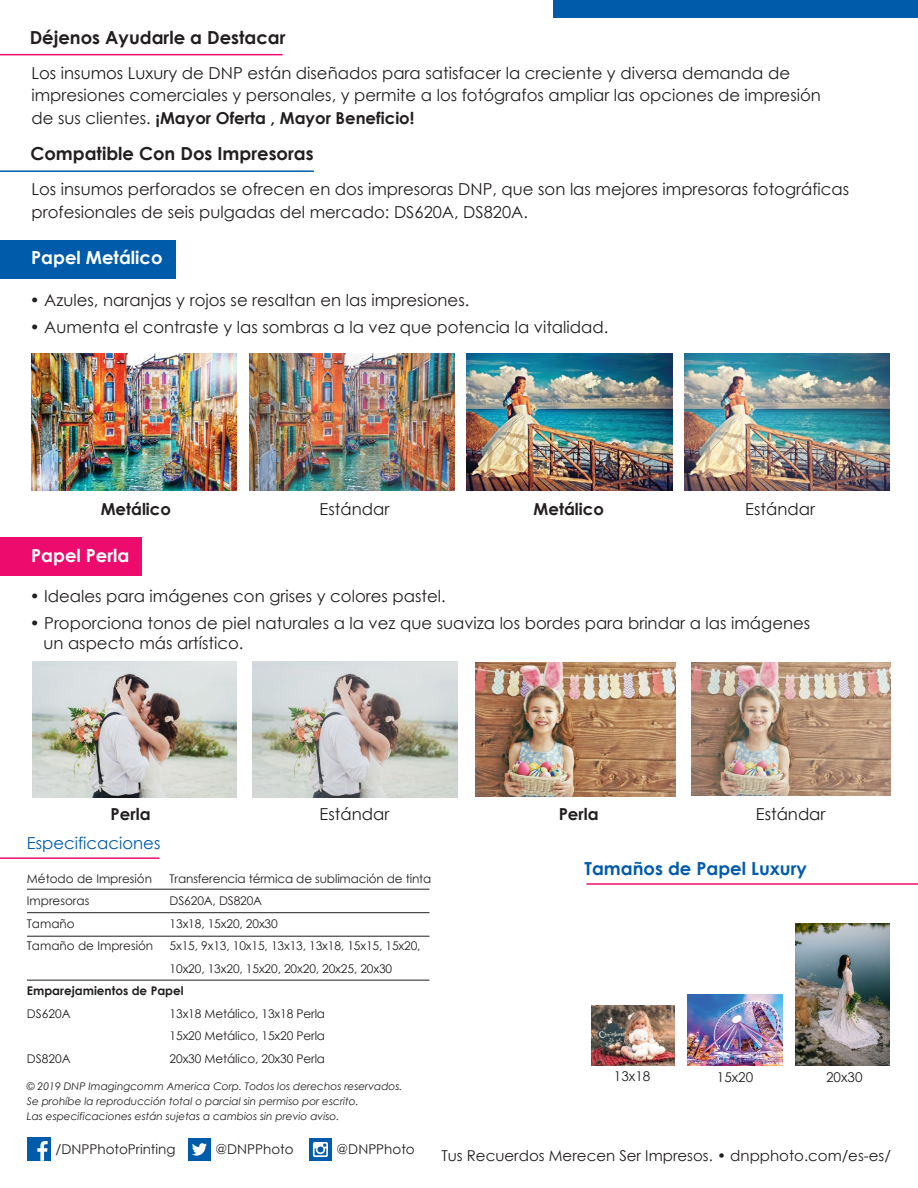
<style>
.page{position:relative;width:918px;height:1188px;background:#fff}
.page>*{position:absolute;margin:0;border:0;box-sizing:border-box;transform-origin:0 0}
.t1{font:700 18px "Century Gothic";color:#231f20}
.t2{font:700 18px "Century Gothic";color:#fff}
.t3{font:700 18px "Century Gothic";color:#005baa}
.t4{font:16.5px/22.5px "Century Gothic";color:#231f20}
.t5{font:700 16.5px "Century Gothic";color:#231f20}
.t6{font:16.5px "Century Gothic";color:#005baa}
.t7{font:15px "Century Gothic";color:#231f20}
.t8{font:13.5px "Century Gothic";color:#231f20}
.t9{font:12px/22.5px "Century Gothic";letter-spacing:-.01em;color:#231f20}
.t10{font:700 12px "Century Gothic";color:#231f20}
.t11{font:italic 10.5px/15px "Century Gothic";color:#231f20}
.s1{font-weight:700}
</style>
<div class="page">
<div style="left:553px;top:0;width:365px;height:18px;background:#005baa"></div>
<hr style="left:0;top:54px;width:283px;height:1px;background:#ed0c6e">
<hr style="left:0;top:170px;width:314px;height:2px;background:#005baa">
<img style="left:591px;top:1006px;width:83px;height:59px">
<img style="left:688px;top:995px;width:95px;height:70px">
<hr style="left:586px;top:883px;width:332px;height:2px;background:#ed0c6e">
<div style="left:27px;top:1138px;width:23px;height:23px;background:#005baa"></div>
<svg style="left:37px;top:1141px;width:11px;height:20px"></svg>
<div style="left:188px;top:1138px;width:23px;height:23px;background:#005baa"></div>
<svg style="left:192px;top:1143px;width:15px;height:13px"></svg>
<div style="left:309px;top:1138px;width:23px;height:23px;background:#005baa"></div>
<svg style="left:313px;top:1142px;width:15px;height:15px"></svg>
<hr style="left:0;top:857px;width:159px;height:2px;background:#ed0c6e">
<hr style="left:27px;top:889px;width:402px;height:1px;background:#231f20">
<hr style="left:27px;top:912px;width:402px;height:1px;background:#231f20">
<hr style="left:27px;top:936px;width:402px;height:1px;background:#231f20">
<hr style="left:27px;top:980px;width:402px;height:1px;background:#231f20">
<div style="left:0;top:240px;width:176px;height:39px;background:#005baa"></div>
<div style="left:0;top:538px;width:141px;height:38px;background:#ed0c6e"></div>
<img style="left:32px;top:353px;width:205px;height:137px">
<img style="left:467px;top:353px;width:205px;height:137px">
<img style="left:249px;top:353px;width:206px;height:138px">
<img style="left:684px;top:353px;width:206px;height:138px">
<img style="left:32px;top:662px;width:205px;height:136px">
<img style="left:475px;top:662px;width:200px;height:135px">
<img style="left:252px;top:661px;width:206px;height:137px">
<img style="left:691px;top:662px;width:200px;height:134px">
<img style="left:796px;top:923px;width:94px;height:143px">
<p class="t1" style="left:30px;top:23px;width:257px">Déjenos Ayudarle a Destacar</p>
<p class="t4" style="left:32px;top:61px;width:791px">Los insumos Luxury de DNP están diseñados para satisfacer la creciente y diversa demanda de impresiones comerciales y personales, y permite a los fotógrafos ampliar las opciones de impresión de sus clientes. <span class="s1">¡Mayor Oferta , Mayor Beneficio!</span></p>
<p class="t1" style="left:30px;top:140px;width:285px">Compatible Con Dos Impresoras</p>
<p class="t4" style="left:32px;top:178px;width:819px">Los insumos perforados se ofrecen en dos impresoras DNP, que son las mejores impresoras fotográficas profesionales de seis pulgadas del mercado: DS620A, DS820A.</p>
<p class="t2" style="left:31px;top:244px;width:133px">Papel Metálico</p>
<p class="t4" style="left:30px;top:289px;width:441px">• Azules, naranjas y rojos se resaltan en las impresiones.</p>
<p class="t4" style="left:30px;top:316px;width:580px">• Aumenta el contraste y las sombras a la vez que potencia la vitalidad.</p>
<p class="t5" style="left:101px;top:497px;width:72px">Metálico</p>
<p class="t4" style="left:320px;top:498px;width:71px">Estándar</p>
<p class="t2" style="left:31px;top:542px;width:100px">Papel Perla</p>
<p class="t5" style="left:534px;top:497px;width:72px">Metálico</p>
<p class="t4" style="left:745px;top:498px;width:71px">Estándar</p>
<p class="t4" style="left:30px;top:585px;width:417px">• Ideales para imágenes con grises y colores pastel.</p>
<p class="t4" style="left:43px;top:613px;width:768px;line-height:19.8px;text-indent:-14px">• Proporciona tonos de piel naturales a la vez que suaviza los bordes para brindar a las imágenes un aspecto más artístico.</p>
<p class="t5" style="left:111px;top:801px;width:41px">Perla</p>
<p class="t4" style="left:320px;top:802px;width:71px">Estándar</p>
<p class="t5" style="left:559px;top:801px;width:41px">Perla</p>
<p class="t4" style="left:756px;top:802px;width:71px">Estándar</p>
<p class="t6" style="left:27px;top:831px;width:135px">Especificaciones</p>
<p class="t9" style="left:27px;top:867px;width:128px">Método de Impresión<br>Impresoras<br>Tamaño<br>Tamaño de Impresión</p>
<p class="t10" style="left:27px;top:982px;width:158px">Emparejamientos de Papel</p>
<p class="t9" style="left:27px;top:1002px;width:45px">DS620A</p>
<p class="t9" style="left:27px;top:1047px;width:45px">DS820A</p>
<p class="t9" style="left:170px;top:867px;width:263px">Transferencia térmica de sublimación de tinta DS620A, DS820A<br>13x18, 15x20, 20x30<br>5x15, 9x13, 10x15, 13x13, 13x18, 15x15, 15x20, 10x20, 13x20, 15x20, 20x20, 20x25, 20x30</p>
<p class="t9" style="left:170px;top:1002px;width:157px;text-align:justify">13x18 Metálico, 13x18 Perla 15x20 Metálico, 15x20 Perla 20x30 Metálico, 20x30 Perla</p>
<p class="t11" style="left:27px;top:1079px;width:377px">© 2019 DNP Imagingcomm America Corp. Todos los derechos reservados.<br>Se prohíbe la reproducción total o parcial sin permiso por escrito.<br>Las especificaciones están sujetas a cambios sin previo aviso.</p>
<p class="t8" style="left:56px;top:1140px;width:121px">/DNPPhotoPrinting</p>
<p class="t8" style="left:215px;top:1139px;width:80px">@DNPPhoto</p>
<p class="t8" style="left:337px;top:1139px;width:80px">@DNPPhoto</p>
<p class="t3" style="left:584px;top:855px;width:224px">Tamaños de Papel Luxury</p>
<p class="t8" style="left:614px;top:1066px;width:38px">13x18</p>
<p class="t8" style="left:717px;top:1068px;width:38px">15x20</p>
<p class="t8" style="left:826px;top:1068px;width:38px">20x30</p>
<p class="t7" style="left:441px;top:1145px;width:451px">Tus Recuerdos Merecen Ser Impresos. • dnpphoto.com/es-es/</p>
</div>
